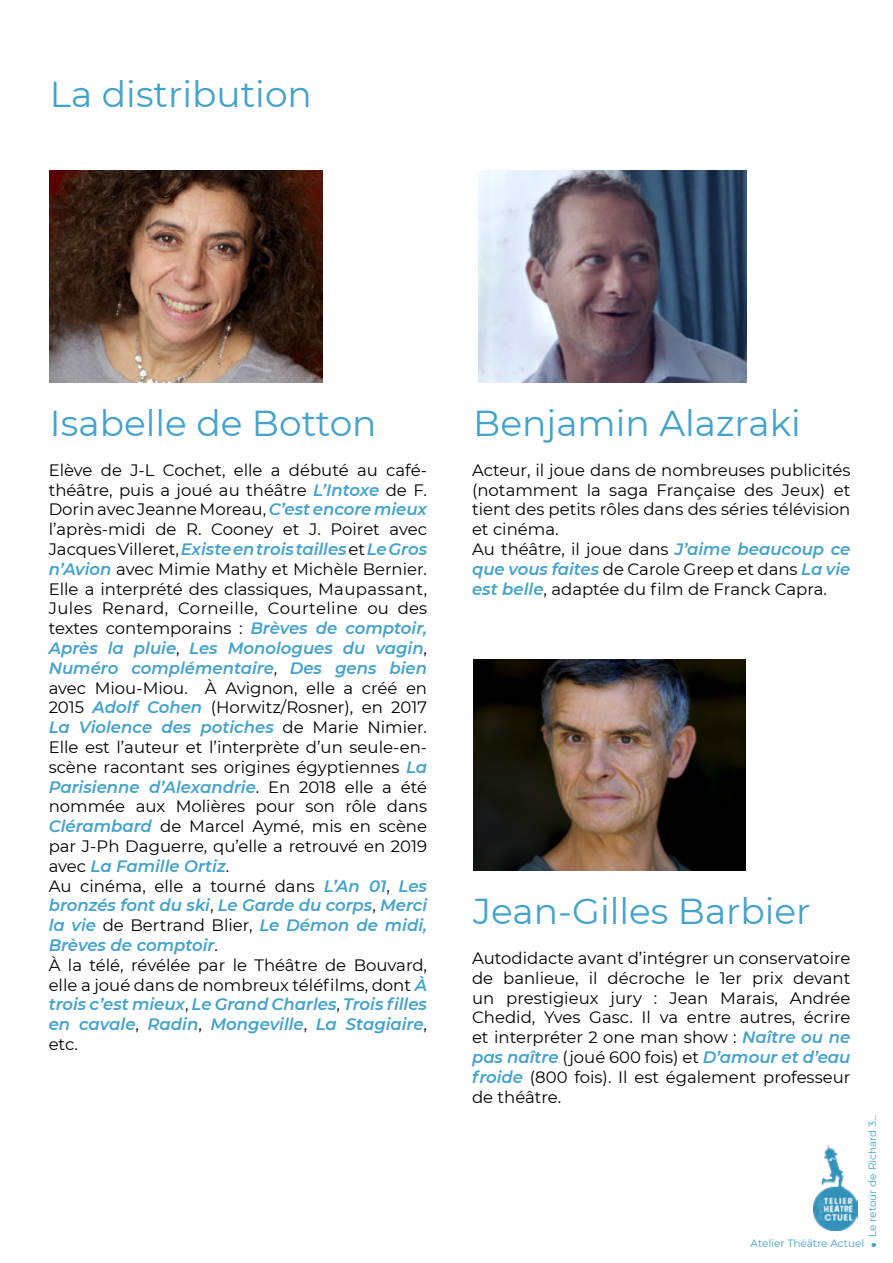
<style>
.page{position:relative;width:893px;height:1263px;background:#fff}
.page>*{position:absolute;margin:0;border:0;box-sizing:border-box;transform-origin:0 0}
.t1{font:36px "Montserrat";color:#42a2ce}
.t2{font:16.5px/19.8px "Montserrat";color:#000}
.t3{font:10.5px "Montserrat";color:#42a2ce}
.s1{font-weight:600;font-style:italic;color:#42a2ce}
</style>
<div class="page">
<img style="left:813px;top:1145px;width:44px;height:85px">
<svg style="left:871px;top:1243px;width:5px;height:4px"></svg>
<img style="left:478px;top:171px;width:268px;height:212px">
<img style="left:50px;top:171px;width:272px;height:212px">
<img style="left:473px;top:659px;width:272px;height:212px">
<h1 class="t1" style="left:50px;top:69px;width:263px">La distribution</h1>
<h1 class="t1" style="left:50px;top:398px;width:328px">Isabelle de Botton</h1>
<p class="t2" style="left:49px;top:459px;width:380px">Elève de J-L Cochet, elle a débuté au café&shy;théâtre, puis a joué au théâtre <span class="s1">L’Intoxe</span> de F.<br>Dorin avec Jeanne Moreau, <span class="s1">C’est encore mieux </span>l’après-midi de R. Cooney et J. Poiret avec Jacques Villeret, <span class="s1">Existe en trois tailles</span> et <span class="s1">Le Gros n’Avion</span> avec Mimie Mathy et Michèle Bernier.<br>Elle a interprété des classiques, Maupassant, Jules Renard, Corneille, Courteline ou des textes contemporains : <span class="s1">Brèves de comptoir, Après la pluie</span>, <span class="s1">Les Monologues du vagin</span>, <span class="s1">Numéro complémentaire</span>, <span class="s1">Des gens bien </span>avec Miou-Miou. À Avignon, elle a créé en 2015 <span class="s1">Adolf Cohen</span> (Horwitz/Rosner), en 2017<br><span class="s1">La Violence des potiches</span> de Marie Nimier.<br>Elle est l’auteur et l’interprète d’un seule-en&shy;scène racontant ses origines égyptiennes <span class="s1">La Parisienne d’Alexandrie</span>. En 2018 elle a été nommée aux Molières pour son rôle dans <span class="s1">Clérambard</span> de Marcel Aymé, mis en scène par J-Ph Daguerre, qu’elle a retrouvé en 2019 avec <span class="s1">La Famille Ortiz</span>.<br>Au cinéma, elle a tourné dans <span class="s1">L’An 01</span>, <span class="s1">Les bronzés font du ski</span>, <span class="s1">Le Garde du corps</span>, <span class="s1">Merci la vie</span> de Bertrand Blier, <span class="s1">Le Démon de midi, Brèves de comptoir</span>.<br>À la télé, révélée par le Théâtre de Bouvard, elle a joué dans de nombreux téléfilms, dont <span class="s1">À trois c’est mieux</span>, <span class="s1">Le Grand Charles</span>, <span class="s1">Trois filles en cavale</span>, <span class="s1">Radin</span>, <span class="s1">Mongeville</span>, <span class="s1">La Stagiaire</span>, etc.</p>
<h1 class="t1" style="left:473px;top:398px;width:329px">Benjamin Alazraki</h1>
<p class="t2" style="left:472px;top:459px;width:380px">Acteur, il joue dans de nombreuses publicités (notamment la saga Française des Jeux) et tient des petits rôles dans des séries télévision et cinéma.<br>Au théâtre, il joue dans <span class="s1">J’aime beaucoup ce que vous faites</span> de Carole Greep et dans <span class="s1">La vie est belle</span>, adaptée du film de Franck Capra.</p>
<h1 class="t1" style="left:473px;top:886px;width:339px">Jean-Gilles Barbier</h1>
<p class="t2" style="left:472px;top:948px;width:380px;text-align:justify">Autodidacte avant d’intégrer un conservatoire de banlieue, il décroche le 1er prix devant un prestigieux jury : Jean Marais, Andrée Chedid, Yves Gasc. Il va entre autres, écrire et interpréter 2 one man show : <span class="s1">Naître ou ne pas naître</span> (joué 600 fois) et <span class="s1">D’amour et d’eau froide</span> (800 fois). Il est également professeur de théâtre.</p>
<p class="t3" style="left:865px;top:1237px;width:124px;rotate:-90deg">Le retour de Richard 3...</p>
<p class="t3" style="left:750px;top:1236px;width:115px">Atelier Théâtre Actuel</p>
</div>
